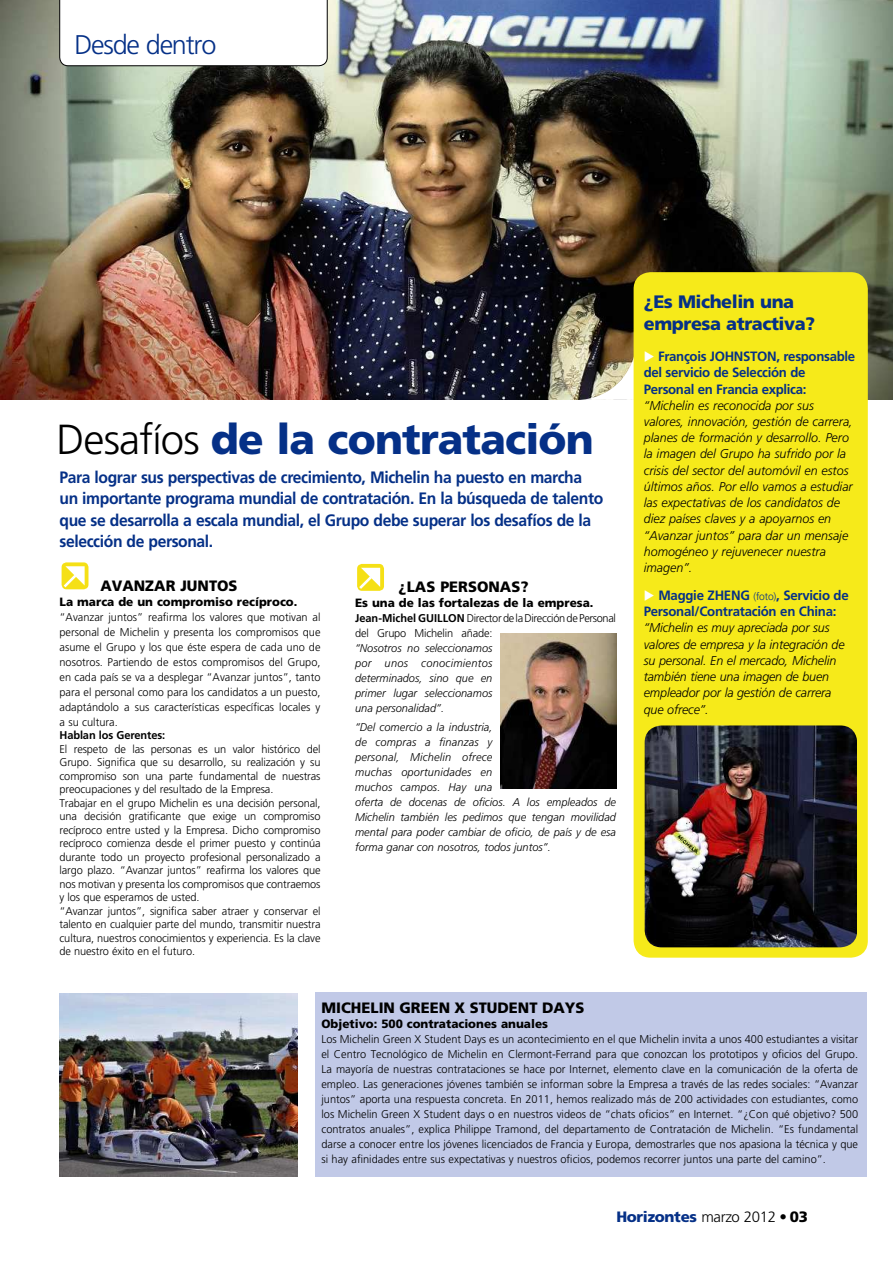
<style>
.page{position:relative;width:893px;height:1263px;background:#fff}
.page>*{position:absolute;margin:0;border:0;box-sizing:border-box;transform-origin:0 0}
.t1{font:900 42px "Frutiger";letter-spacing:-.02em;color:#053087}
.t2{font:300 27px "Frutiger";letter-spacing:-.045em;color:#053087}
.t3{font:900 18px/22.8px "Frutiger";letter-spacing:-.025em;color:#053087}
.t4{font:700 16.5px/21.3px "Frutiger";letter-spacing:-.025em;color:#053087;scale:.95 1}
.t5{font:900 15px "Frutiger";color:#000}
.t6{font:900 15px "Frutiger";letter-spacing:-.02em;color:#053087}
.t7{font:700 13.5px/16.2px "Frutiger";letter-spacing:-.025em;color:#053087}
.t8{font:italic 300 12.75px/16.2px "Frutiger";color:#000}
.t9{font:900 12px "Frutiger";color:#000}
.t10{font:300 11.25px/15px "Frutiger";letter-spacing:-.01em;color:#000;text-align:justify}
.t11{font:italic 300 11.25px/15px "Frutiger";color:#000;text-align:justify}
.t12{font:300 11.25px/15px "Frutiger";letter-spacing:-.03em;color:#000}
.t13{font:700 11.25px "Frutiger";letter-spacing:-.01em;color:#000}
.s1{font-weight:300;color:#000}
.s2{font-weight:700}
.s3{color:#fff}
.s4{font-weight:300;font-size:10.5px}
.s5{font-weight:700;color:#000}
.s6{color:#000}
</style>
<div class="page">
<div style="left:315px;top:992px;width:552px;height:184px;background:#c1c9e7"></div>
<img style="left:0;top:0;width:893px;height:400px">
<svg style="left:60px;top:0;width:267px;height:66px"></svg>
<div style="left:62px;top:562px;width:26px;height:27px;background:#f5e016;border-radius:5px"></div>
<svg style="left:64px;top:566px;width:21px;height:21px"></svg>
<svg style="left:357px;top:564px;width:27px;height:27px"></svg>
<svg style="left:359px;top:568px;width:21px;height:21px"></svg>
<svg style="left:577px;top:340px;width:57px;height:60px"></svg>
<div style="left:634px;top:272px;width:234px;height:686px;background:#f6ea1a;border-radius:17px"></div>
<img style="left:645px;top:725px;width:212px;height:222px;border-radius:17px">
<img style="left:501px;top:633px;width:116px;height:156px">
<img style="left:60px;top:994px;width:238px;height:182px">
<h2 class="t2" style="left:74px;top:34px;width:143px">Desde dentro</h2>
<h1 class="t1" style="left:56px;top:422px;width:539px"><span class="s1">Desafíos</span> de la contratación</h1>
<p class="t4" style="left:60px;top:468px;width:574px">Para lograr sus perspectivas de crecimiento, Michelin ha puesto en marcha un importante programa mundial de contratación. En la búsqueda de talento que se desarrolla a escala mundial, el Grupo debe superar los desafíos de la selección de personal.</p>
<h3 class="t5" style="left:100px;top:579px;width:139px">AVANZAR JUNTOS</h3>
<p class="t9" style="left:60px;top:596px;width:239px">La marca de un compromiso recíproco.</p>
<p class="t10" style="left:60px;top:610px;width:263px">“Avanzar juntos” reafirma los valores que motivan al personal de Michelin y presenta los compromisos que asume el Grupo y los que éste espera de cada uno de nosotros. Partiendo de estos compromisos del Grupo, en cada país se va a desplegar “Avanzar juntos”, tanto para el personal como para los candidatos a un puesto, adaptándolo a sus características específicas locales y a su cultura.</p>
<p class="t13" style="left:60px;top:730px;width:107px">Hablan los Gerentes:</p>
<p class="t10" style="left:60px;top:743px;width:263px;line-height:13.5px;text-align:left">El respeto de las personas es un valor histórico del Grupo. Significa que su desarrollo, su realización y su compromiso son una parte fundamental de nuestras preocupaciones y del resultado de la Empresa.<br>Trabajar en el grupo Michelin es una decisión personal, una decisión gratificante que exige un compromiso recíproco entre usted y la Empresa. Dicho compromiso recíproco comienza desde el primer puesto y continúa durante todo un proyecto profesional personalizado a largo plazo. “Avanzar juntos” reafirma los valores que nos motivan y presenta los compromisos que contraemos y los que esperamos de usted.<br>“Avanzar juntos”, significa saber atraer y conservar el talento en cualquier parte del mundo, transmitir nuestra cultura, nuestros conocimientos y experiencia. Es la clave de nuestro éxito en el futuro.</p>
<h3 class="t5" style="left:399px;top:581px;width:131px">¿LAS PERSONAS?</h3>
<p class="t9" style="left:355px;top:598px;width:240px">Es una de las fortalezas de la empresa.</p>
<p class="t12" style="left:355px;top:611px;width:262px"><span class="s2">Jean-Michel GUILLON</span> Director de la Dirección de Personal del Grupo Michelin añade:</p>
<p class="t11" style="left:355px;top:641px;width:139px">“Nosotros no seleccionamos por unos conocimientos determinados, sino que en primer lugar seleccionamos una personalidad”.</p>
<p class="t11" style="left:355px;top:721px;width:262px;text-align:left">“Del comercio a la industria,<br>de compras a finanzas y<br>personal, Michelin ofrece<br>muchas oportunidades en<br>muchos campos. Hay una<br>oferta de docenas de oficios. A los empleados de Michelin también les pedimos que tengan movilidad mental para poder cambiar de oficio, de país y de esa forma ganar con nosotros, todos juntos”.</p>
<h3 class="t3" style="left:644px;top:291px;width:173px">¿Es Michelin una empresa atractiva?</h3>
<p class="t7" style="left:644px;top:349px;width:213px"><span class="s3">◆</span> François JOHNSTON, responsable del servicio de Selección de<br>Personal en Francia explica:</p>
<p class="t8" style="left:644px;top:398px;width:210px">“Michelin es reconocida por sus valores, innovación, gestión de carrera, planes de formación y desarrollo. Pero la imagen del Grupo ha sufrido por la crisis del sector del automóvil en estos últimos años. Por ello vamos a estudiar las expectativas de los candidatos de diez países claves y a apoyarnos en “Avanzar juntos” para dar un mensaje homogéneo y rejuvenecer nuestra imagen”.</p>
<p class="t7" style="left:644px;top:588px;width:206px"><span class="s3">◆</span> Maggie ZHENG <span class="s4">(foto)</span>, Servicio de<br>Personal/Contratación en China:</p>
<p class="t8" style="left:644px;top:621px;width:202px">“Michelin es muy apreciada por sus valores de empresa y la integración de su personal. En el mercado, Michelin también tiene una imagen de buen empleador por la gestión de carrera que ofrece”.</p>
<h3 class="t5" style="left:321px;top:1001px;width:265px">MICHELIN GREEN X STUDENT DAYS</h3>
<p class="t9" style="left:321px;top:1018px;width:228px">Objetivo: 500 contrataciones anuales</p>
<p class="t10" style="left:321px;top:1032px;width:538px">Los Michelin Green X Student Days es un acontecimiento en el que Michelin invita a unos 400 estudiantes a visitar el Centro Tecnológico de Michelin en Clermont-Ferrand para que conozcan los prototipos y oficios del Grupo.<br>La mayoría de nuestras contrataciones se hace por Internet, elemento clave en la comunicación de la oferta de empleo. Las generaciones jóvenes también se informan sobre la Empresa a través de las redes sociales: “Avanzar juntos” aporta una respuesta concreta. En 2011, hemos realizado más de 200 actividades con estudiantes, como los Michelin Green X Student days o en nuestros videos de “chats oficios” en Internet. “¿Con qué objetivo? 500 contratos anuales”, explica Philippe Tramond, del departamento de Contratación de Michelin. “Es fundamental darse a conocer entre los jóvenes licenciados de Francia y Europa, demostrarles que nos apasiona la técnica y que si hay afinidades entre sus expectativas y nuestros oficios, podemos recorrer juntos una parte del camino”.</p>
<h3 class="t6" style="left:616px;top:1210px;width:193px">Horizontes <span class="s1">marzo 2012</span> <span class="s5">•</span> <span class="s6">03</span></h3>
</div>
